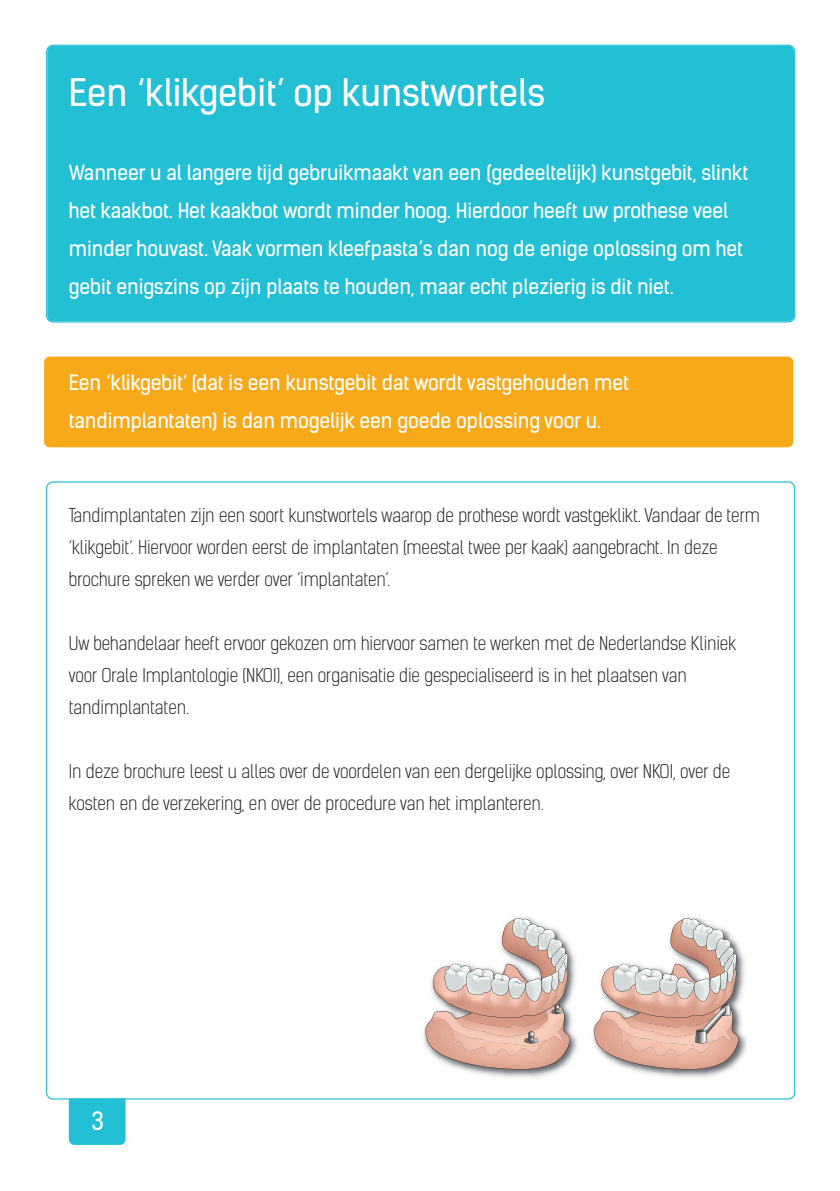
<style>
.page{position:relative;width:840px;height:1191px;background:#fff}
.page>*{position:absolute;margin:0;border:0;box-sizing:border-box;transform-origin:0 0}
.t1{font:36px "Kelson Sans";color:#fff}
.t2{font:24px "Kelson Sans";color:#fff}
.t3{font:20px/38px "Kelson Sans";letter-spacing:-.005em;color:#fff}
.t4{font:300 18px/32px "Kelson Sans";letter-spacing:-.005em;color:#231f20}
</style>
<div class="page">
<div style="left:69px;top:1036px;width:56px;height:109px;background:#23bfd5;border-radius:6px"></div>
<svg style="left:46px;top:481px;width:748px;height:618px"></svg>
<div style="left:46px;top:45px;width:748px;height:277px;background:#23bfd5"></div>
<div style="left:44px;top:356px;width:748px;height:91px;background:#f7a919;border-radius:6px"></div>
<img style="left:417px;top:910px;width:336px;height:174px">
<svg style="left:425px;top:918px;width:146px;height:151px"></svg>
<svg style="left:593px;top:918px;width:146px;height:151px"></svg>
<h1 class="t1" style="left:69px;top:80px;width:477px">Een ‘klikgebit’ op kunstwortels</h1>
<p class="t3" style="left:69px;top:156px;width:680px">Wanneer u al langere tijd gebruikmaakt van een (gedeeltelijk) kunstgebit, slinkt het kaakbot. Het kaakbot wordt minder hoog. Hierdoor heeft uw prothese veel minder houvast. Vaak vormen kleefpasta’s dan nog de enige oplossing om het gebit enigszins op zijn plaats te houden, maar echt plezierig is dit niet.</p>
<p class="t3" style="left:69px;top:366px;width:561px">Een ‘klikgebit’ (dat is een kunstgebit dat wordt vastgehouden met tandimplantaten) is dan mogelijk een goede oplossing voor u.</p>
<p class="t4" style="left:69px;top:501px;width:692px">Tandimplantaten zijn een soort kunstwortels waarop de prothese wordt vastgeklikt. Vandaar de term ‘klikgebit’. Hiervoor worden eerst de implantaten (meestal twee per kaak) aangebracht. In deze brochure spreken we verder over ‘implantaten’.</p>
<p class="t4" style="left:69px;top:629px;width:668px">Uw behandelaar heeft ervoor gekozen om hiervoor samen te werken met de Nederlandse Kliniek voor Orale Implantologie (NKOI), een organisatie die gespecialiseerd is in het plaatsen van tandimplantaten.</p>
<p class="t4" style="left:69px;top:757px;width:662px">In deze brochure leest u alles over de voordelen van een dergelijke oplossing, over NKOI, over de kosten en de verzekering, en over de procedure van het implanteren.</p>
<h2 class="t2" style="left:91px;top:1112px;width:14px">3</h2>
</div>
